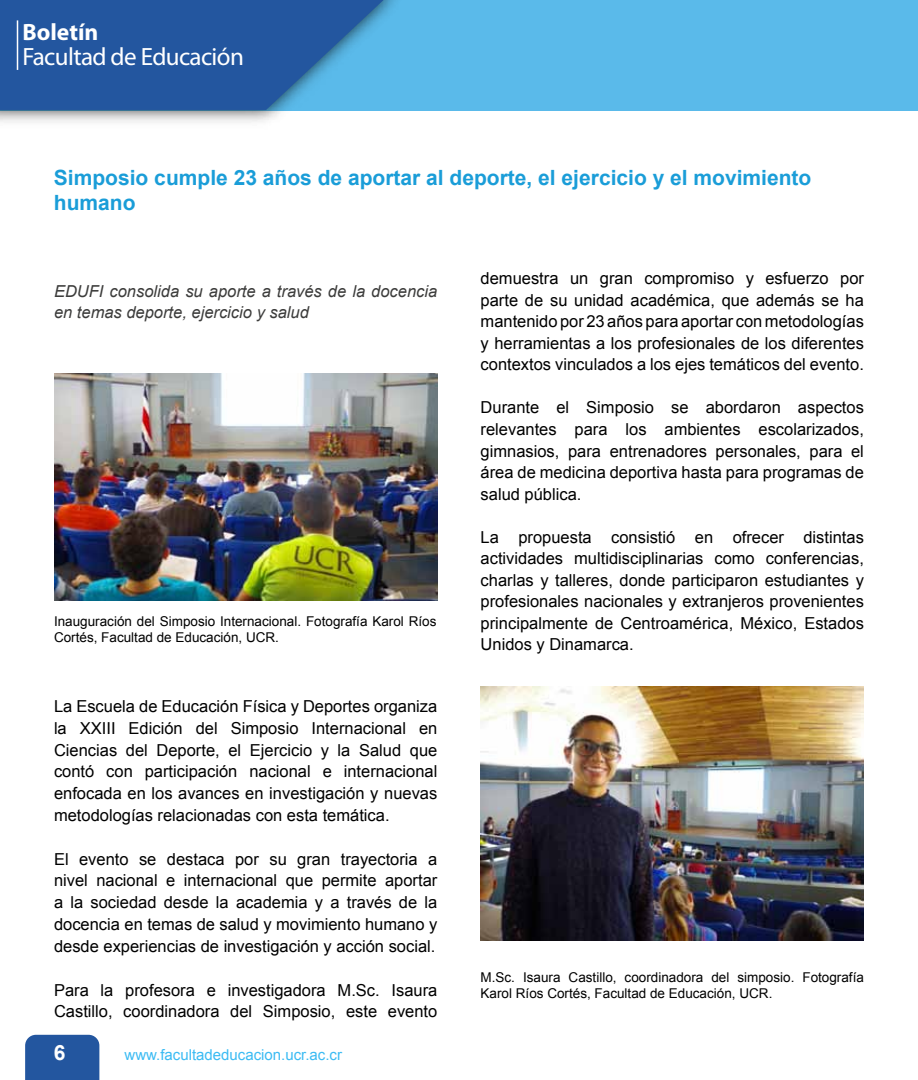
<style>
.page{position:relative;width:918px;height:1080px;background:#fff}
.page>*{position:absolute;margin:0;border:0;box-sizing:border-box;transform-origin:0 0}
.t1{font:25.05px "Myriad Pro";letter-spacing:-.025em;color:#fff}
.t2{font:700 23.7px "Myriad";color:#fff}
.t3{font:700 21px/25.5px "Arial";color:#1a9dd8}
.t4{font:700 21px "Arial";color:#fff}
.t5{font:16.5px/21.6px "Arial";color:#000;text-align:justify}
.t6{font:italic 16.5px/21px "Arial";color:#3c3c3b}
.t7{font:15px "Arial";color:#3bbbf3}
.t8{font:13.5px/16.5px "Arial";color:#000}
</style>
<div class="page">
<div style="left:0;top:0;width:918px;height:111px;background:#5abaea"></div>
<svg style="left:0;top:0;width:384px;height:110px;background:#2a63a8"></svg>
<div style="left:25px;top:1035px;width:74px;height:45px;background:#23569f"></div>
<hr style="left:17px;top:20px;width:1px;height:50px;background:#fff">
<img style="left:54px;top:374px;width:383px;height:227px">
<img style="left:481px;top:686px;width:383px;height:254px">
<h2 class="t2" style="left:22px;top:20px;width:78px">Boletín</h2>
<h1 class="t1" style="left:22px;top:43px;width:223px">Facultad de Educación</h1>
<p class="t3" style="left:54px;top:165px;width:759px">Simposio cumple 23 años de aportar al deporte, el ejercicio y el movimiento humano</p>
<p class="t6" style="left:54px;top:281px;width:385px">EDUFI consolida su aporte a través de la docencia en temas deporte, ejercicio y salud</p>
<p class="t8" style="left:54px;top:613px;width:384px">Inauguración del Simposio Internacional. Fotografía Karol Ríos<br>Cortés, Facultad de Educación, UCR.</p>
<p class="t5" style="left:54px;top:695px;width:385px">La Escuela de Educación Física y Deportes organiza la XXIII Edición del Simposio Internacional en Ciencias del Deporte, el Ejercicio y la Salud que contó con participación nacional e internacional enfocada en los avances en investigación y nuevas metodologías relacionadas con esta temática.</p>
<p class="t5" style="left:54px;top:848px;width:385px">El evento se destaca por su gran trayectoria a nivel nacional e internacional que permite aportar a la sociedad desde la academia y a través de la docencia en temas de salud y movimiento humano y desde experiencias de investigación y acción social.</p>
<p class="t5" style="left:54px;top:979px;width:385px">Para la profesora e investigadora M.Sc. Isaura<br>Castillo, coordinadora del Simposio, este evento</p>
<p class="t4" style="left:54px;top:1041px;width:13px">6</p>
<p class="t7" style="left:125px;top:1046px;width:219px">www.facultadeducacion.ucr.ac.cr</p>
<p class="t5" style="left:481px;top:268px;width:385px">demuestra un gran compromiso y esfuerzo por parte de su unidad académica, que además se ha mantenido por 23 años para aportar con metodologías y herramientas a los profesionales de los diferentes contextos vinculados a los ejes temáticos del evento.</p>
<p class="t5" style="left:481px;top:397px;width:385px">Durante el Simposio se abordaron aspectos relevantes para los ambientes escolarizados, gimnasios, para entrenadores personales, para el área de medicina deportiva hasta para programas de salud pública.</p>
<p class="t5" style="left:481px;top:526px;width:385px">La propuesta consistió en ofrecer distintas actividades multidisciplinarias como conferencias, charlas y talleres, donde participaron estudiantes y profesionales nacionales y extranjeros provenientes principalmente de Centroamérica, México, Estados Unidos y Dinamarca.</p>
<p class="t8" style="left:481px;top:969px;width:385px">M.Sc. Isaura Castillo, coordinadora del simposio. Fotografía<br>Karol Ríos Cortés, Facultad de Educación, UCR.</p>
</div>
